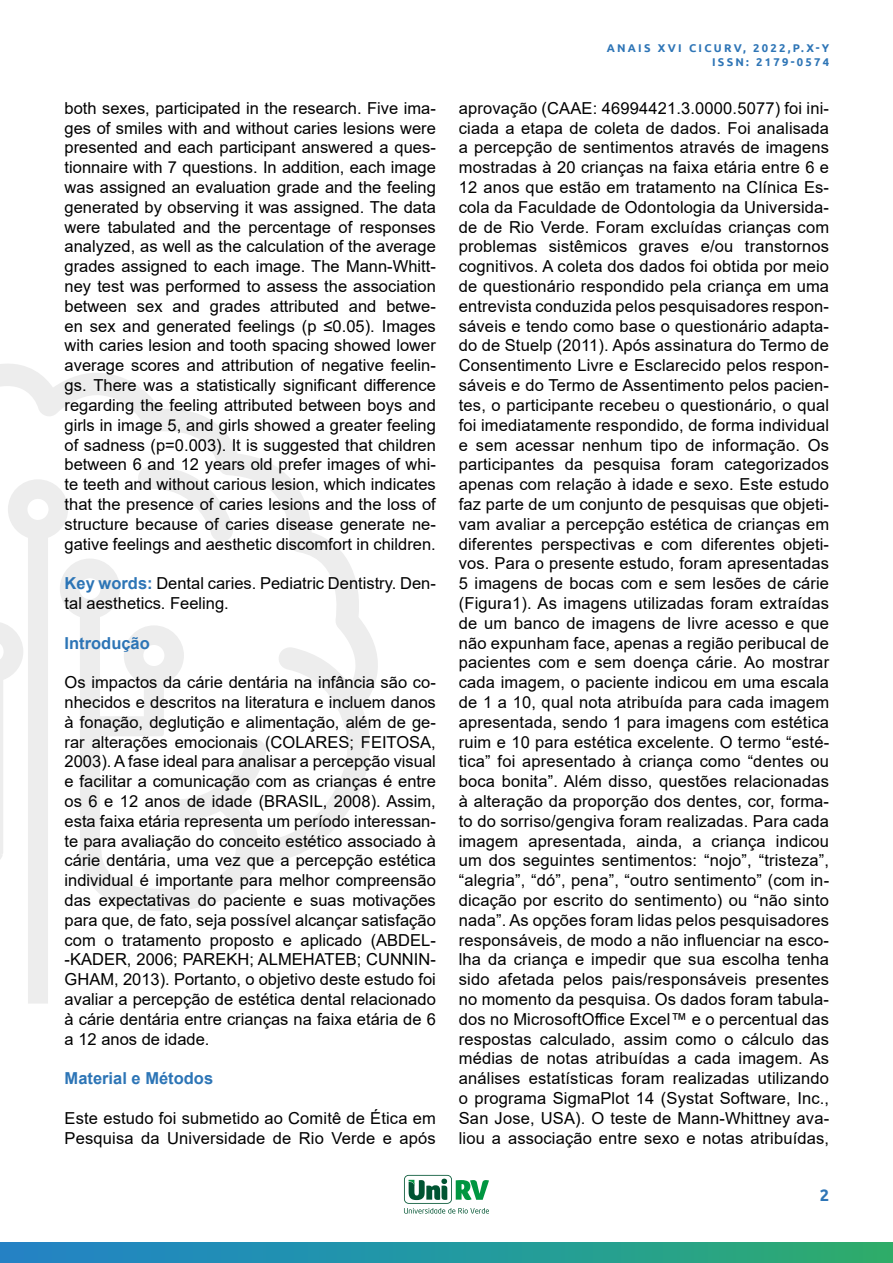
<style>
.page{position:relative;width:893px;height:1263px;background:#fff}
.page>*{position:absolute;margin:0;border:0;box-sizing:border-box;transform-origin:0 0}
.t1{font:16.5px/19.8px "Arial";color:#000;text-align:justify}
.t2{font:700 16.5px "Arial";color:#2d75b6}
.t3{font:700 16.5px "Ubuntu";color:#2e75b6}
.t4{font:700 11.25px/13.5px "Ubuntu";letter-spacing:.2em;color:#2e75b6;text-align:right}
.s1{font-weight:700;color:#2d75b6}
</style>
<div class="page">
<div style="left:0;top:1242px;width:893px;height:21px;background:linear-gradient(to right,#1f83cd,#2bad70)"></div>
<div style="left:28px;top:911px;width:20px;height:92px;background:#ededed"></div>
<svg style="left:0;top:364px;width:378px;height:547px"></svg>
<svg style="left:138px;top:464px;width:95px;height:78px"></svg>
<svg style="left:404px;top:1175px;width:85px;height:38px"></svg>
<p class="t1" style="left:65px;top:98px;width:373px">both sexes, participated in the research. Five ima&shy;ges of smiles with and without caries lesions were presented and each participant answered a ques&shy;tionnaire with 7 questions. In addition, each image was assigned an evaluation grade and the feeling generated by observing it was assigned. The data were tabulated and the percentage of responses analyzed, as well as the calculation of the average grades assigned to each image. The Mann-Whitt&shy;ney test was performed to assess the association between sex and grades attributed and betwe&shy;en sex and generated feelings (p ≤0.05). Images with caries lesion and tooth spacing showed lower average scores and attribution of negative feelin&shy;gs. There was a statistically significant difference regarding the feeling attributed between boys and girls in image 5, and girls showed a greater feeling of sadness (p=0.003). It is suggested that children between 6 and 12 years old prefer images of whi&shy;te teeth and without carious lesion, which indicates that the presence of caries lesions and the loss of structure because of caries disease generate ne&shy;gative feelings and aesthetic discomfort in children.</p>
<p class="t1" style="left:65px;top:573px;width:373px"><span class="s1">Key words:</span> Dental caries. Pediatric Dentistry. Den&shy;tal aesthetics. Feeling.</p>
<p class="t2" style="left:65px;top:631px;width:87px">Introdução</p>
<p class="t1" style="left:65px;top:672px;width:373px">Os impactos da cárie dentária na infância são co&shy;nhecidos e descritos na literatura e incluem danos à fonação, deglutição e alimentação, além de ge&shy;rar alterações emocionais (COLARES; FEITOSA, 2003). A fase ideal para analisar a percepção visual e facilitar a comunicação com as crianças é entre os 6 e 12 anos de idade (BRASIL, 2008). Assim, esta faixa etária representa um período interessan&shy;te para avaliação do conceito estético associado à cárie dentária, uma vez que a percepção estética individual é importante para melhor compreensão das expectativas do paciente e suas motivações para que, de fato, seja possível alcançar satisfação com o tratamento proposto e aplicado (ABDEL--KADER, 2006; PAREKH; ALMEHATEB; CUNNIN-GHAM, 2013). Portanto, o objetivo deste estudo foi avaliar a percepção de estética dental relacionado à cárie dentária entre crianças na faixa etária de 6 a 12 anos de idade.</p>
<p class="t2" style="left:65px;top:1067px;width:150px">Material e Métodos</p>
<p class="t1" style="left:65px;top:1108px;width:373px">Este estudo foi submetido ao Comitê de Ética em<br>Pesquisa da Universidade de Rio Verde e após</p>
<p class="t4" style="left:607px;top:41px;width:224px">ANAIS XVI CICURV, 2022,P.X-Y<br>ISSN: 2179-0574</p>
<p class="t1" style="left:459px;top:98px;width:372px">aprovação (CAAE: 46994421.3.0000.5077) foi ini&shy;ciada a etapa de coleta de dados. Foi analisada a percepção de sentimentos através de imagens mostradas à 20 crianças na faixa etária entre 6 e 12 anos que estão em tratamento na Clínica Es&shy;cola da Faculdade de Odontologia da Universida&shy;de de Rio Verde. Foram excluídas crianças com problemas sistêmicos graves e/ou transtornos cognitivos. A coleta dos dados foi obtida por meio de questionário respondido pela criança em uma entrevista conduzida pelos pesquisadores respon&shy;sáveis e tendo como base o questionário adapta&shy;do de Stuelp (2011). Após assinatura do Termo de Consentimento Livre e Esclarecido pelos respon&shy;sáveis e do Termo de Assentimento pelos pacien&shy;tes, o participante recebeu o questionário, o qual foi imediatamente respondido, de forma individual e sem acessar nenhum tipo de informação. Os participantes da pesquisa foram categorizados apenas com relação à idade e sexo. Este estudo faz parte de um conjunto de pesquisas que objeti&shy;vam avaliar a percepção estética de crianças em diferentes perspectivas e com diferentes objeti&shy;vos. Para o presente estudo, foram apresentadas 5 imagens de bocas com e sem lesões de cárie (Figura1). As imagens utilizadas foram extraídas de um banco de imagens de livre acesso e que não expunham face, apenas a região peribucal de pacientes com e sem doença cárie. Ao mostrar cada imagem, o paciente indicou em uma escala de 1 a 10, qual nota atribuída para cada imagem apresentada, sendo 1 para imagens com estética ruim e 10 para estética excelente. O termo “esté&shy;tica” foi apresentado à criança como “dentes ou boca bonita”. Além disso, questões relacionadas à alteração da proporção dos dentes, cor, forma&shy;to do sorriso/gengiva foram realizadas. Para cada imagem apresentada, ainda, a criança indicou um dos seguintes sentimentos: “nojo”, “tristeza”, “alegria”, “dó”, pena”, “outro sentimento” (com in&shy;dicação por escrito do sentimento) ou “não sinto nada”. As opções foram lidas pelos pesquisadores responsáveis, de modo a não influenciar na esco&shy;lha da criança e impedir que sua escolha tenha sido afetada pelos pais/responsáveis presentes no momento da pesquisa. Os dados foram tabula&shy;dos no MicrosoftOffice Excel™ e o percentual das respostas calculado, assim como o cálculo das médias de notas atribuídas a cada imagem. As análises estatísticas foram realizadas utilizando o programa SigmaPlot 14 (Systat Software, Inc., San Jose, USA). O teste de Mann-Whittney ava&shy;liou a associação entre sexo e notas atribuídas,</p>
<p class="t3" style="left:820px;top:1185px;width:11px">2</p>
</div>
